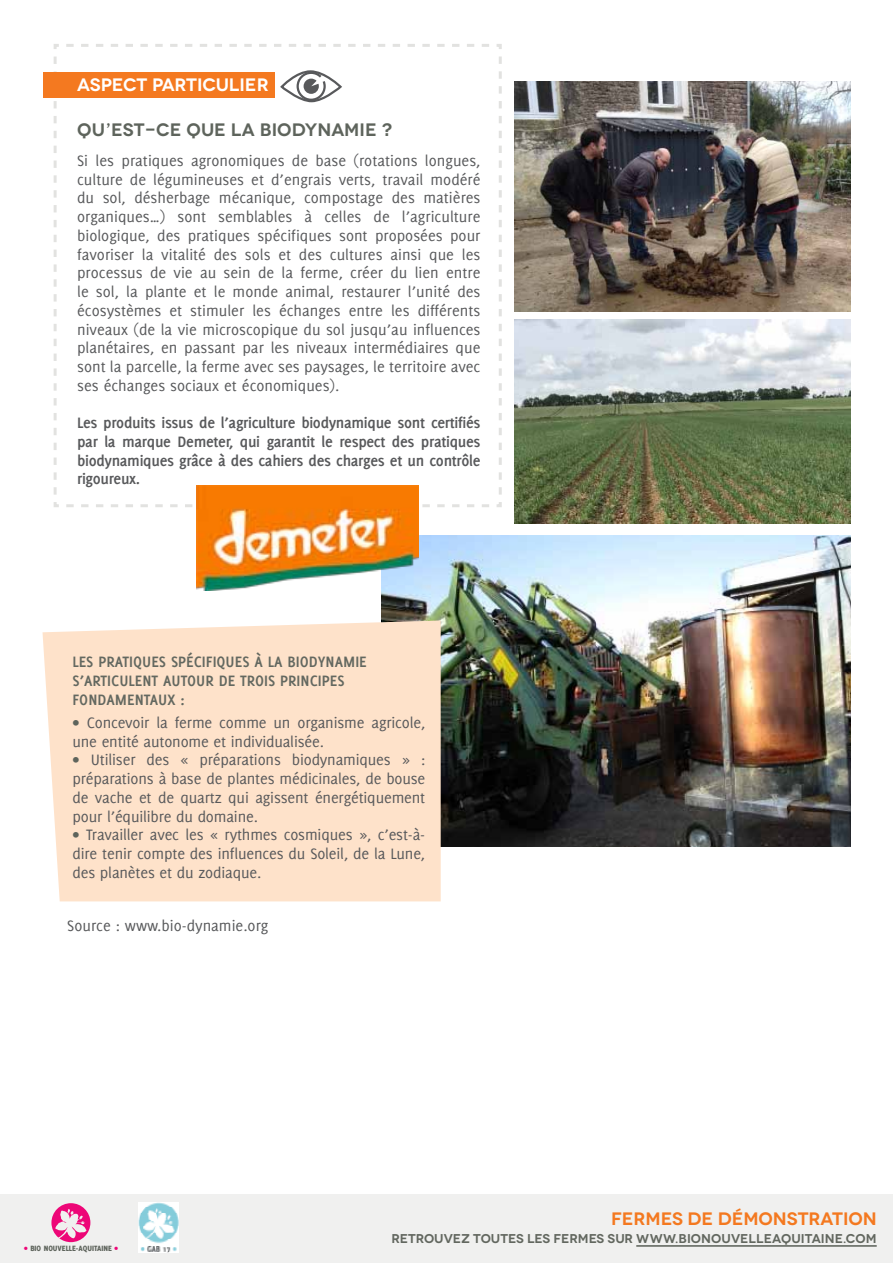
<style>
.page{position:relative;width:893px;height:1263px;background:#fff}
.page>*{position:absolute;margin:0;border:0;box-sizing:border-box;transform-origin:0 0}
.t1{font:600 18px "Novecentowide";color:#5e645c}
.t2{font:600 18px "Novecentowide";letter-spacing:-.005em;color:#f47920}
.t3{font:600 18px "Novecentowide";letter-spacing:-.005em;color:#fff}
.t4{font:16.5px/18.8px "Delicious";letter-spacing:-.01em;color:#58595b;text-align:justify}
.t5{font:700 16.5px/18.8px "Delicious";letter-spacing:-.02em;color:#58595b;text-align:justify}
.t6{font:700 16.5px/18.8px "Delicious";color:#636860}
.t7{font:600 12.75px "Novecentowide";color:#62675f}
.t8{font:800 8.4px "Delicious";color:#5e645c}
.s1{color:#5e645c}
.s2{color:#ed0677}
</style>
<div class="page">
<div style="left:0;top:1194px;width:893px;height:69px;background:#f0f0ef"></div>
<svg style="left:52px;top:44px;width:450px;height:465px"></svg>
<img style="left:382px;top:535px;width:468px;height:312px">
<div style="left:43px;top:72px;width:231px;height:25px;background:#f47920"></div>
<div style="left:281px;top:70px;width:61px;height:33px;border:2px solid #58595b;border-radius:50%"></div>
<svg style="left:295px;top:71px;width:32px;height:31px"></svg>
<img style="left:515px;top:320px;width:335px;height:204px">
<div style="left:43px;top:620px;width:398px;height:281px;background:#fee2ca"></div>
<img style="left:196px;top:485px;width:222px;height:105px">
<img style="left:515px;top:82px;width:335px;height:230px">
<hr style="left:636px;top:1245px;width:241px;height:2px;background:#62675f">
<svg style="left:51px;top:1203px;width:39px;height:39px"></svg>
<img style="left:139px;top:1203px;width:39px;height:50px">
<p class="t3" style="left:77px;top:73px;width:193px">ASPECT PARTICULIER</p>
<p class="t1" style="left:77px;top:119px;width:317px">QU’EST-CE QUE LA BIODYNAMIE ?</p>
<p class="t4" style="left:77px;top:151px;width:405px">Si les pratiques agronomiques de base (rotations longues, culture de légumineuses et d’engrais verts, travail modéré du sol, désherbage mécanique, compostage des matières organiques…) sont semblables à celles de l’agriculture biologique, des pratiques spécifiques sont proposées pour favoriser la vitalité des sols et des cultures ainsi que les processus de vie au sein de la ferme, créer du lien entre le sol, la plante et le monde animal, restaurer l’unité des écosystèmes et stimuler les échanges entre les différents niveaux (de la vie microscopique du sol jusqu’au influences planétaires, en passant par les niveaux intermédiaires que sont la parcelle, la ferme avec ses paysages, le territoire avec ses échanges sociaux et économiques).</p>
<p class="t5" style="left:77px;top:413px;width:405px">Les produits issus de l’agriculture biodynamique sont certifiés par la marque Demeter, qui garantit le respect des pratiques biodynamiques grâce à des cahiers des charges et un contrôle rigoureux.</p>
<p class="t6" style="left:72px;top:652px;width:296px">Les pratiques spécifiques à la biodynam ie s’articulent autour de trois principes fondam entaux :</p>
<p class="t4" style="left:72px;top:713px;width:354px"><span class="s1">•</span> Concevoir la ferme comme un organisme agricole, une entité autonome et individualisée.</p>
<p class="t4" style="left:72px;top:750px;width:354px"><span class="s1">•</span> Utiliser des « préparations biodynamiques » : préparations à base de plantes médicinales, de bouse de vache et de quartz qui agissent énergétiquement pour l’équilibre du domaine.</p>
<p class="t4" style="left:72px;top:825px;width:354px"><span class="s1">•</span> Travailler avec les « rythmes cosmiques », c’est-à&shy;dire tenir compte des influences du Soleil, de la Lune, des planètes et du zodiaque.</p>
<p class="t4" style="left:67px;top:915px;width:203px">Source : www.bio-dynamie.org</p>
<p class="t8" style="left:24px;top:1244px;width:95px"><span class="s2">•</span> BIO NOUVELLE-AQUITAINE <span class="s2">•</span></p>
<p class="t2" style="left:611px;top:1208px;width:267px">FERMES DE DÉMONSTRATION</p>
<p class="t7" style="left:391px;top:1231px;width:487px">RETROUVEZ TOUTES LES FERMES SUR WWW.BIONOUVELLEAQUITAINE.COM</p>
</div>
